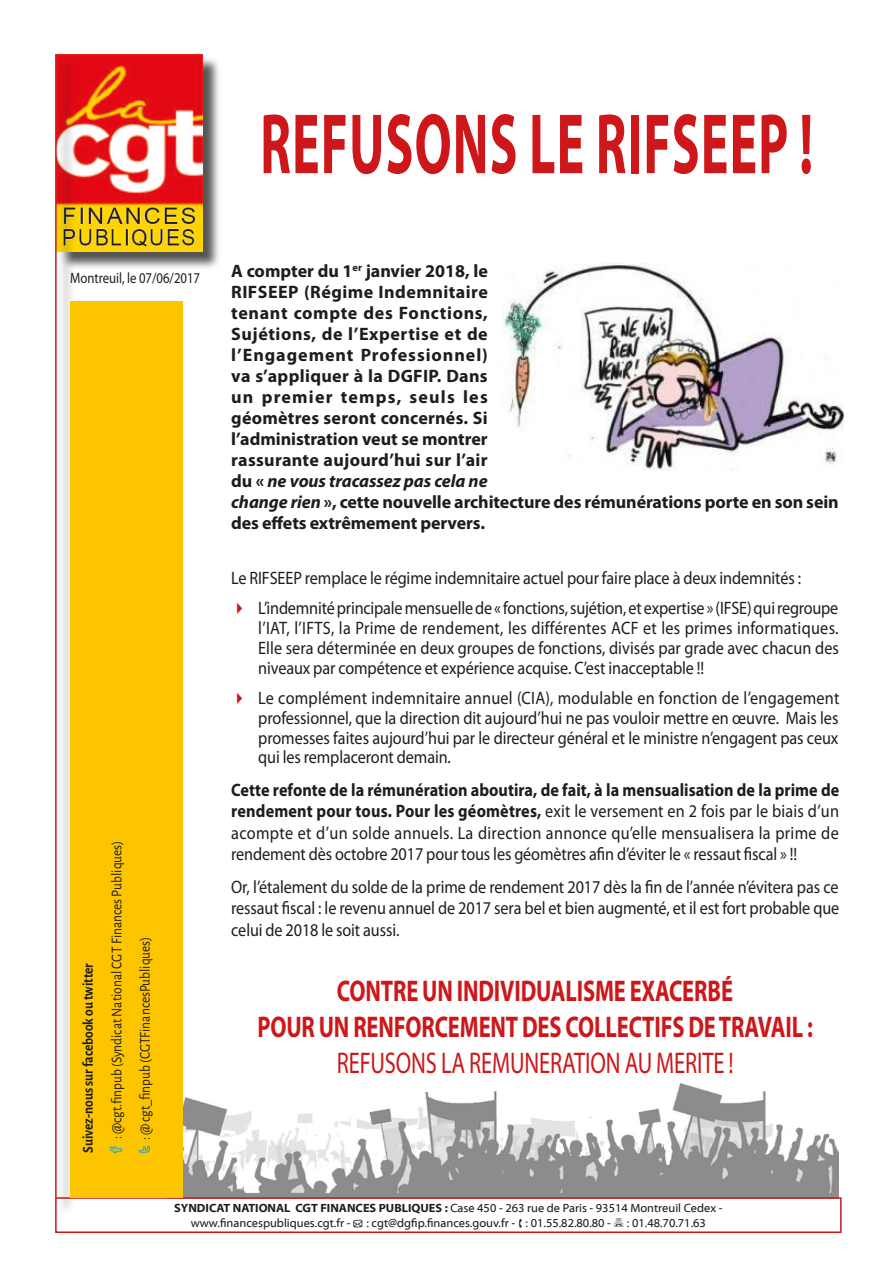
<style>
.page{position:relative;width:893px;height:1263px;background:#fff}
.page>*{position:absolute;margin:0;border:0;box-sizing:border-box;transform-origin:0 0}
.t1{font:700 86.4px "Myriad Pro";letter-spacing:.02em;color:#cd171a;scale:.6 1}
.Normal1{font:700 30px "Myriad Pro";letter-spacing:-.005em;color:#cd171a;scale:.75 1}
.Normal1-2{font:30px "Myriad Pro";letter-spacing:-.005em;color:#cd171a;scale:.75 1}
.Normal1-3{font:18px/21.6px "Myriad Pro";letter-spacing:-.005em;color:#1d1d1b;text-align:justify;scale:.9 1}
.Paragraphe_de_liste{font:18px/19.8px "Myriad Pro";letter-spacing:-.005em;color:#1d1d1b;text-align:justify;scale:.9 1}
.Normal1-4{font:700 18px/21px "Myriad Pro";letter-spacing:.015em;color:#1d1d1b}
.Style_de_paragraphe{font:15px "Alegreya Sans";color:#1d1d1b;scale:.9 1}
.Style_de_paragraphe-2{font:700 15px "Alegreya Sans";color:#1d1d1b;scale:.9 1}
.puces_noire_copie_2{font:15px "Myriad Pro";color:#1d1d1b;scale:.85 1}
.t2{font:12px/14.4px "Myriad Web Pro";color:#1d1d1b}
.s1{font-style:italic}
.s2{color:#cd171a}
.s3{font-weight:700}
</style>
<div class="page">
<img style="left:502px;top:264px;width:341px;height:206px">
<img style="left:183px;top:1083px;width:656px;height:114px">
<div style="left:59px;top:56px;width:162px;height:215px;background:#1d1d1b;opacity:.75"></div>
<img style="left:57px;top:54px;width:145px;height:198px">
<div style="left:55px;top:1197px;width:787px;height:36px;border:2px solid #cd171a"></div>
<div style="left:57px;top:57px;width:18px;height:1158px;background:#1d1d1b;opacity:.75"></div>
<hr style="left:55px;top:54px;width:2px;height:1143px;background:#cd171a">
<div style="left:70px;top:301px;width:113px;height:896px;background:#fdc400"></div>
<p class="t1" style="left:260px;top:88px;width:923px">REFUSONS LE RIFSEEP !</p>
<p class="puces_noire_copie_2" style="left:70px;top:269px;width:154px">Montreuil, le 07/06/2017</p>
<p class="Style_de_paragraphe-2" style="left:77px;top:1153px;width:213px;rotate:-90deg">Suivez-nous sur facebook ou twitter</p>
<p class="Style_de_paragraphe" style="left:106px;top:1139px;width:333px;rotate:-90deg">: @cgt.finpub (Syndicat National CGT Finances Publiques)</p>
<p class="Style_de_paragraphe" style="left:135px;top:1140px;width:228px;rotate:-90deg">: @ cgt_finpub (CGTFinancesPubliques)</p>
<p class="Normal1-4" style="left:231px;top:260px;width:609px">A compter du 1<sup>er</sup> janvier 2018, le<br>RIFSEEP (Régime Indemnitaire<br>tenant compte des Fonctions,<br>Sujétions, de l’Expertise et de<br>l’Engagement Professionnel)<br>va s’appliquer à la DGFIP. Dans<br>un premier temps, seuls les<br>géomètres seront concernés. Si<br>l’administration veut se montrer<br>rassurante aujourd’hui sur l’air<br>du « <span class="s1">ne vous tracassez pas cela ne<br>change rien</span> », cette nouvelle architecture des rémunérations porte en son sein des effets extrêmement pervers.</p>
<p class="Normal1-3" style="left:231px;top:567px;width:635px">Le RIFSEEP remplace le régime indemnitaire actuel pour faire place à deux indemnités :</p>
<p class="Paragraphe_de_liste" style="left:258px;top:598px;width:647px;text-indent:-27px"><span class="s2">✔</span> L’indemnité principale mensuelle de « fonctions, sujétion, et expertise » (IFSE) qui regroupe l’IAT, l’IFTS, la Prime de rendement, les différentes ACF et les primes informatiques.<br>Elle sera déterminée en deux groupes de fonctions, divisés par grade avec chacun des niveaux par compétence et expérience acquise. C’est inacceptable !!</p>
<p class="Paragraphe_de_liste" style="left:258px;top:688px;width:647px;text-indent:-27px"><span class="s2">✔</span> Le complément indemnitaire annuel (CIA), modulable en fonction de l’engagement professionnel, que la direction dit aujourd’hui ne pas vouloir mettre en œuvre. Mais les promesses faites aujourd’hui par le directeur général et le ministre n’engagent pas ceux qui les remplaceront demain.</p>
<p class="Normal1-3" style="left:231px;top:778px;width:677px"><span class="s3">Cette refonte de la rémunération aboutira, de fait, à la mensualisation de la prime de rendement pour tous. Pour les géomètres,</span> exit le versement en 2 fois par le biais d’un acompte et d’un solde annuels. La direction annonce qu’elle mensualisera la prime de rendement dès octobre 2017 pour tous les géomètres afin d’éviter le « ressaut fiscal » !!</p>
<p class="Normal1-3" style="left:231px;top:875px;width:677px">Or, l’étalement du solde de la prime de rendement 2017 dès la fin de l’année n’évitera pas ce ressaut fiscal : le revenu annuel de 2017 sera bel et bien augmenté, et il est fort probable que celui de 2018 le soit aussi.</p>
<p class="Normal1" style="left:337px;top:971px;width:530px">CONTRE UN INDIVIDUALISME EXACERBÉ</p>
<p class="Normal1" style="left:257px;top:1007px;width:742px">POUR UN RENFORCEMENT DES COLLECTIFS DE TRAVAIL :</p>
<p class="Normal1-2" style="left:337px;top:1044px;width:531px">REFUSONS LA REMUNERATION AU MERITE !</p>
<p class="t2" style="left:191px;top:1201px;width:533px;text-indent:-17px"><span class="s3">SYNDICAT NATIONAL CGT FINANCES PUBLIQUES :</span> Case 450 - 263 rue de Paris - 93514 Montreuil Cedex - www.financespubliques.cgt.fr - ● : cgt@dgfip.finances.gouv.fr - : 01.55.82.80.80 -</p>
<p class="t2" style="left:627px;top:1216px;width:81px">: 01.48.70.71.63</p>
</div>
